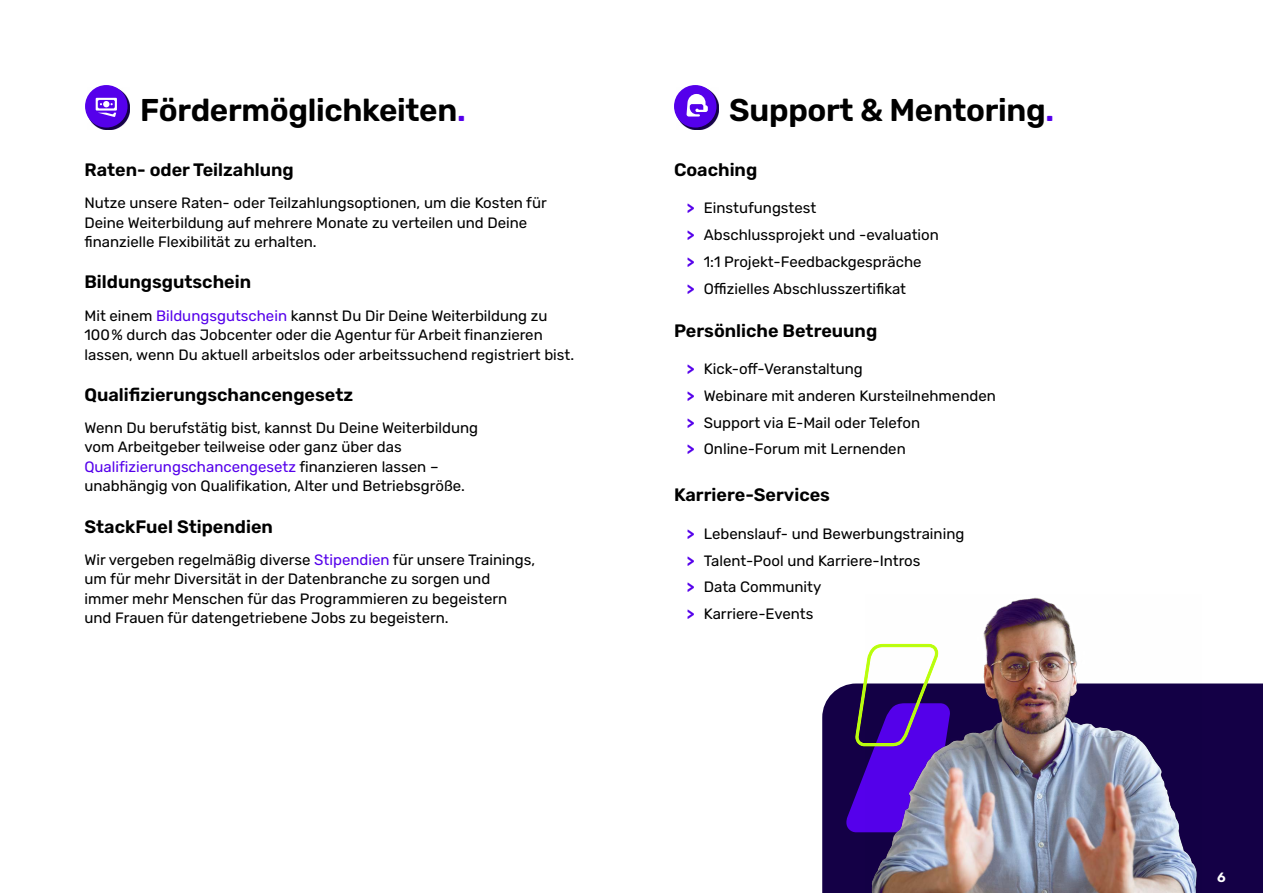
<style>
.page{position:relative;width:1263px;height:893px;background:#fff}
.page>*{position:absolute;margin:0;border:0;box-sizing:border-box;transform-origin:0 0}
.t1{font:600 31.5px "Rubik";letter-spacing:-.01em;color:#000}
.t2{font:600 18px "Rubik";color:#000}
.t3{font:15px/19.5px "Rubik";color:#000}
.t4{font:600 13.5px "Rubik";color:#fff}
.s1{color:#5500eb}
.s2{font-weight:700;color:#5500eb}
</style>
<div class="page">
<svg style="left:87px;top:87px;width:43px;height:43px"></svg>
<div style="left:85px;top:85px;width:43px;height:43px;background:#5500eb;border-radius:50%"></div>
<svg style="left:676px;top:87px;width:43px;height:43px"></svg>
<div style="left:674px;top:85px;width:42px;height:43px;background:#5500eb;border-radius:50%"></div>
<div style="left:822px;top:683px;width:441px;height:210px;background:#140046"></div>
<svg style="left:846px;top:674px;width:19px;height:158px;background:#3c2170"></svg>
<img style="left:865px;top:597px;width:336px;height:296px">
<svg style="left:96px;top:98px;width:21px;height:19px"></svg>
<svg style="left:686px;top:94px;width:22px;height:23px"></svg>
<svg style="left:1206px;top:864px;width:30px;height:29px"></svg>
<h1 class="t1" style="left:140px;top:93px;width:327px">Fördermöglichkeiten<span class="s1">.</span></h1>
<h1 class="t1" style="left:729px;top:93px;width:326px">Support &amp; Mentoring<span class="s1">.</span></h1>
<p class="t2" style="left:84px;top:160px;width:211px">Raten- oder Teilzahlung</p>
<p class="t3" style="left:84px;top:194px;width:464px">Nutze unsere Raten- oder Teilzahlungsoptionen, um die Kosten für<br>Deine Weiterbildung auf mehrere Monate zu verteilen und Deine finanzielle Flexibilität zu erhalten.</p>
<p class="t2" style="left:84px;top:272px;width:168px">Bildungsgutschein</p>
<p class="t3" style="left:84px;top:306px;width:491px">Mit einem <span class="s1">Bildungsgutschein</span> kannst Du Dir Deine Weiterbildung zu<br>100% durch das Jobcenter oder die Agentur für Arbeit finanzieren lassen, wenn Du aktuell arbeitslos oder arbeitssuchend registriert bist.</p>
<p class="t2" style="left:84px;top:384px;width:270px">Qualifizierungschancengesetz</p>
<p class="t3" style="left:84px;top:418px;width:395px">Wenn Du berufstätig bist, kannst Du Deine Weiterbildung vom Arbeitgeber teilweise oder ganz über das <span class="s1">Qualifizierungschancengesetz</span> finanzieren lassen – unabhängig von Qualifikation, Alter und Betriebsgröße.</p>
<p class="t2" style="left:84px;top:516px;width:190px">StackFuel Stipendien</p>
<p class="t3" style="left:84px;top:550px;width:452px">Wir vergeben regelmäßig diverse <span class="s1">Stipendien</span> für unsere Trainings, um für mehr Diversität in der Datenbranche zu sorgen und immer mehr Menschen für das Programmieren zu begeistern und Frauen für datengetriebene Jobs zu begeistern.</p>
<p class="t2" style="left:674px;top:160px;width:85px">Coaching</p>
<p class="t3" style="left:687px;top:195px;width:254px;line-height:26.7px"><span class="s2">&gt;</span> Einstufungstest<br><span class="s2">&gt;</span> Abschlussprojekt und -evaluation <span class="s2">&gt;</span> 1:1 Projekt-Feedbackgespräche<br><span class="s2">&gt;</span> Offizielles Abschlusszertifikat</p>
<p class="t2" style="left:674px;top:320px;width:205px">Persönliche Betreuung</p>
<p class="t3" style="left:687px;top:356px;width:311px;line-height:26.7px"><span class="s2">&gt;</span> Kick-off-Veranstaltung<br><span class="s2">&gt;</span> Webinare mit anderen Kursteilnehmenden <span class="s2">&gt;</span> Support via E-Mail oder Telefon<br><span class="s2">&gt;</span> Online-Forum mit Lernenden</p>
<p class="t2" style="left:674px;top:485px;width:158px">Karriere-Services</p>
<p class="t3" style="left:687px;top:521px;width:279px;line-height:26.7px"><span class="s2">&gt;</span> Lebenslauf- und Bewerbungstraining <span class="s2">&gt;</span> Talent-Pool und Karriere-Intros<br><span class="s2">&gt;</span> Data Community<br><span class="s2">&gt;</span> Karriere-Events</p>
<p class="t4" style="left:1217px;top:870px;width:10px">6</p>
</div>
